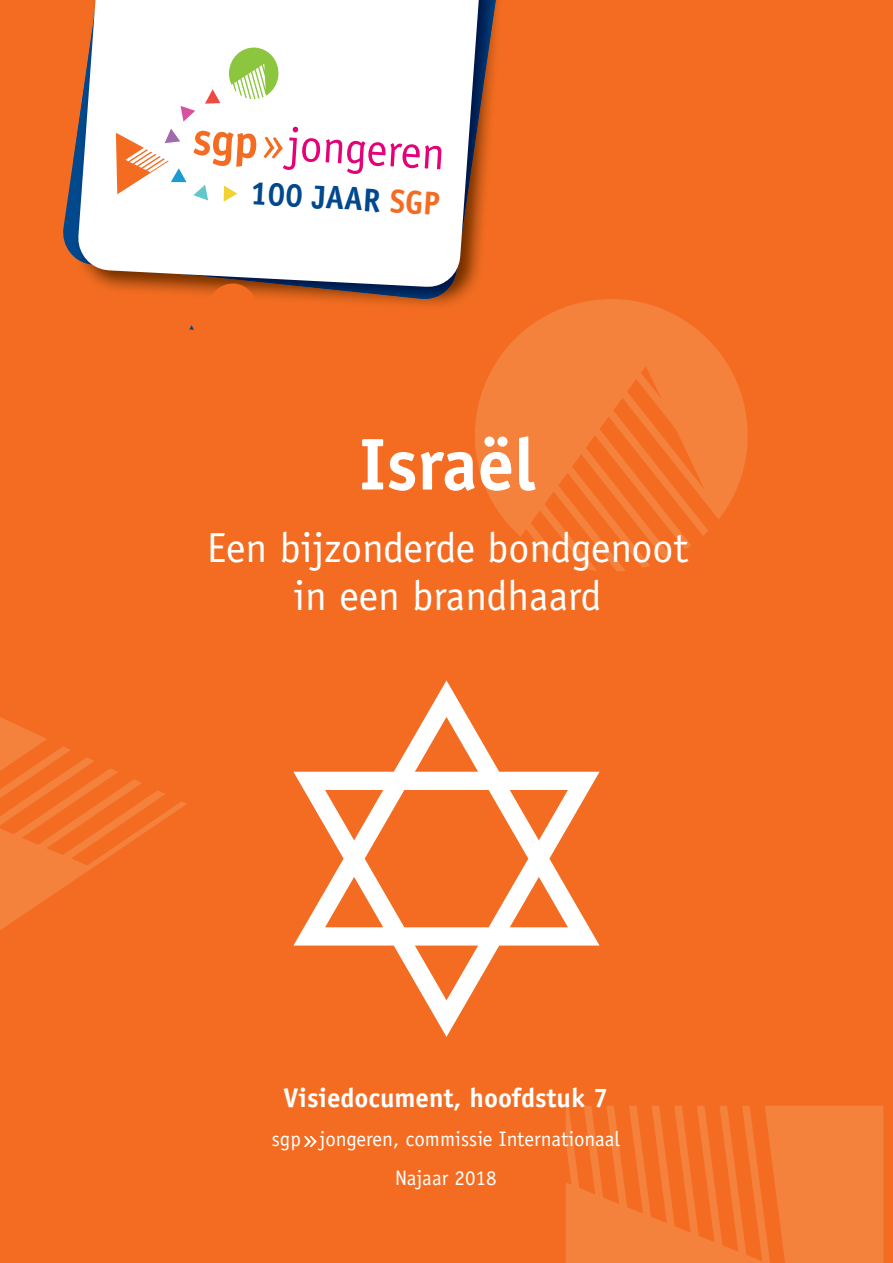
<style>
.page{position:relative;width:893px;height:1263px;background:#f36c21}
.page>*{position:absolute;margin:0;border:0;box-sizing:border-box;transform-origin:0 0}
.t1{font:700 73.5px "Officina Sans Std";color:#fff}
.t2{font:42px/48px "Officina Sans Std";color:#fff;text-align:center}
.t3{font:700 33px "Officina Sans Std";color:#01488d;scale:.96 1}
.t4{font:700 27px "Officina Sans Std";color:#fff}
.t5{font:21px/39px "Officina Sans Std";color:#fff;text-align:center}
.s1{color:#f36c21}
</style>
<div class="page">
<svg style="left:475px;top:299px;width:273px;height:272px;fill:#f4823d"></svg>
<svg style="left:304px;top:1136px;width:13px;height:11px"></svg>
<svg style="left:63px;top:0;width:454px;height:322px"></svg>
<svg style="left:227px;top:46px;width:53px;height:55px;background:#c2e19b"></svg>
<svg style="left:193px;top:130px;width:64px;height:38px"></svg>
<svg style="left:263px;top:126px;width:179px;height:48px;background:#fad0e3"></svg>
<svg style="left:180px;top:106px;width:15px;height:16px"></svg>
<svg style="left:112px;top:128px;width:75px;height:69px"></svg>
<svg style="left:193px;top:184px;width:16px;height:16px"></svg>
<svg style="left:205px;top:89px;width:16px;height:16px"></svg>
<svg style="left:223px;top:186px;width:15px;height:16px"></svg>
<svg style="left:206px;top:282px;width:53px;height:40px"></svg>
<svg style="left:189px;top:325px;width:5px;height:5px"></svg>
<svg style="left:566px;top:1106px;width:317px;height:157px;fill:#f4823d"></svg>
<svg style="left:0;top:717px;width:186px;height:213px"></svg>
<svg style="left:293px;top:680px;width:307px;height:357px"></svg>
<h3 class="t3" style="left:251px;top:172px;width:199px;rotate:3deg">100 JAAR <span class="s1">SGP</span></h3>
<h1 class="t1" style="left:359px;top:419px;width:178px">Israël</h1>
<h2 class="t2" style="left:207px;top:523px;width:483px">Een bijzonderde bondgenoot in een brandhaard</h2>
<p class="t4" style="left:283px;top:1081px;width:326px">Visiedocument, hoofdstuk 7</p>
<p class="t5" style="left:272px;top:1119px;width:350px">sgp jongeren, commissie Internationaal<br>Najaar 2018</p>
</div>
